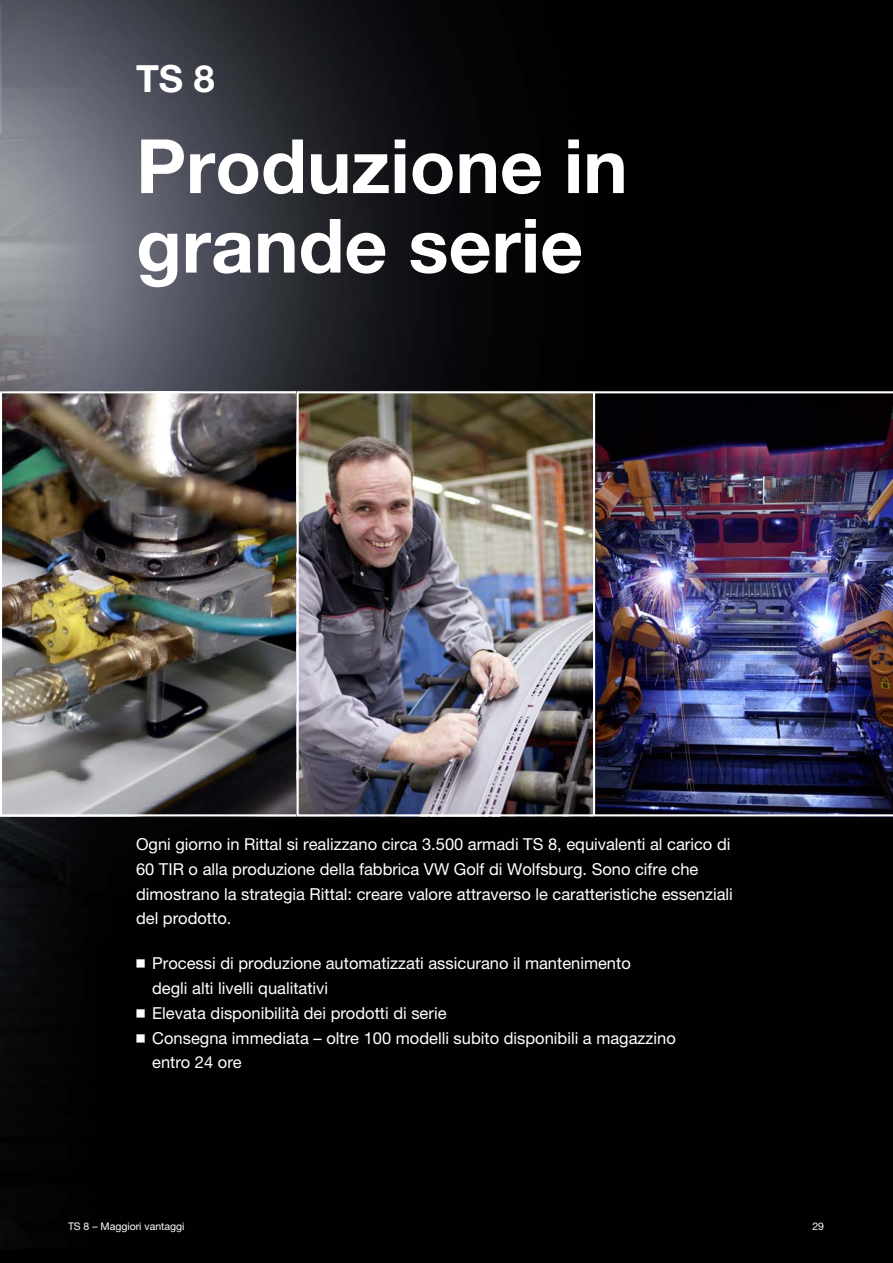
<style>
.page{position:relative;width:893px;height:1263px;background:#fff}
.page>*{position:absolute;margin:0;border:0;box-sizing:border-box;transform-origin:0 0}
.t1{font:700 75px/79.5px "Neue Helvetica For Rittal";color:#fff}
.t2{font:700 37.5px "Neue Helvetica For Rittal";color:#fff}
.t3{font:16.5px/24.8px "Neue Helvetica For Rittal";color:#fff}
.t4{font:10.5px "Neue Helvetica For Rittal";color:#fff}
.s1{font-weight:300}
</style>
<div class="page">
<img style="left:0;top:0;width:893px;height:1263px">
<img style="left:3px;top:394px;width:293px;height:419px">
<div style="left:0;top:391px;width:299px;height:425px;border:2px solid #fff"></div>
<img style="left:300px;top:394px;width:292px;height:419px">
<div style="left:297px;top:391px;width:298px;height:425px;border:2px solid #fff"></div>
<img style="left:593px;top:391px;width:300px;height:425px">
<h2 class="t2" style="left:136px;top:66px;width:80px">TS 8</h2>
<h1 class="t1" style="left:136px;top:136px;width:493px">Produzione in grande serie</h1>
<p class="t3" style="left:136px;top:834px;width:598px">Ogni giorno in Rittal si realizzano circa 3.500 armadi TS 8, equivalenti al carico di 60 TIR o alla produzione della fabbrica VW Golf di Wolfsburg. Sono cifre che dimostrano la strategia Rittal: creare valore attraverso le caratteristiche essenziali del prodotto.</p>
<p class="t3" style="left:136px;top:953px;width:496px"><span class="s1">◾</span> Processi di produzione automatizzati assicurano il mantenimento</p>
<p class="t3" style="left:152px;top:978px;width:177px">degli alti livelli qualitativi</p>
<p class="t3" style="left:136px;top:1003px;width:312px"><span class="s1">◾</span> Elevata disponibilità dei prodotti di serie</p>
<p class="t3" style="left:136px;top:1027px;width:541px"><span class="s1">◾</span> Consegna immediata – oltre 100 modelli subito disponibili a magazzino</p>
<p class="t3" style="left:152px;top:1052px;width:91px">entro 24 ore</p>
<p class="t4" style="left:68px;top:1222px;width:118px">TS 8 – Maggiori vantaggi</p>
<p class="t4" style="left:812px;top:1222px;width:13px">29</p>
</div>
